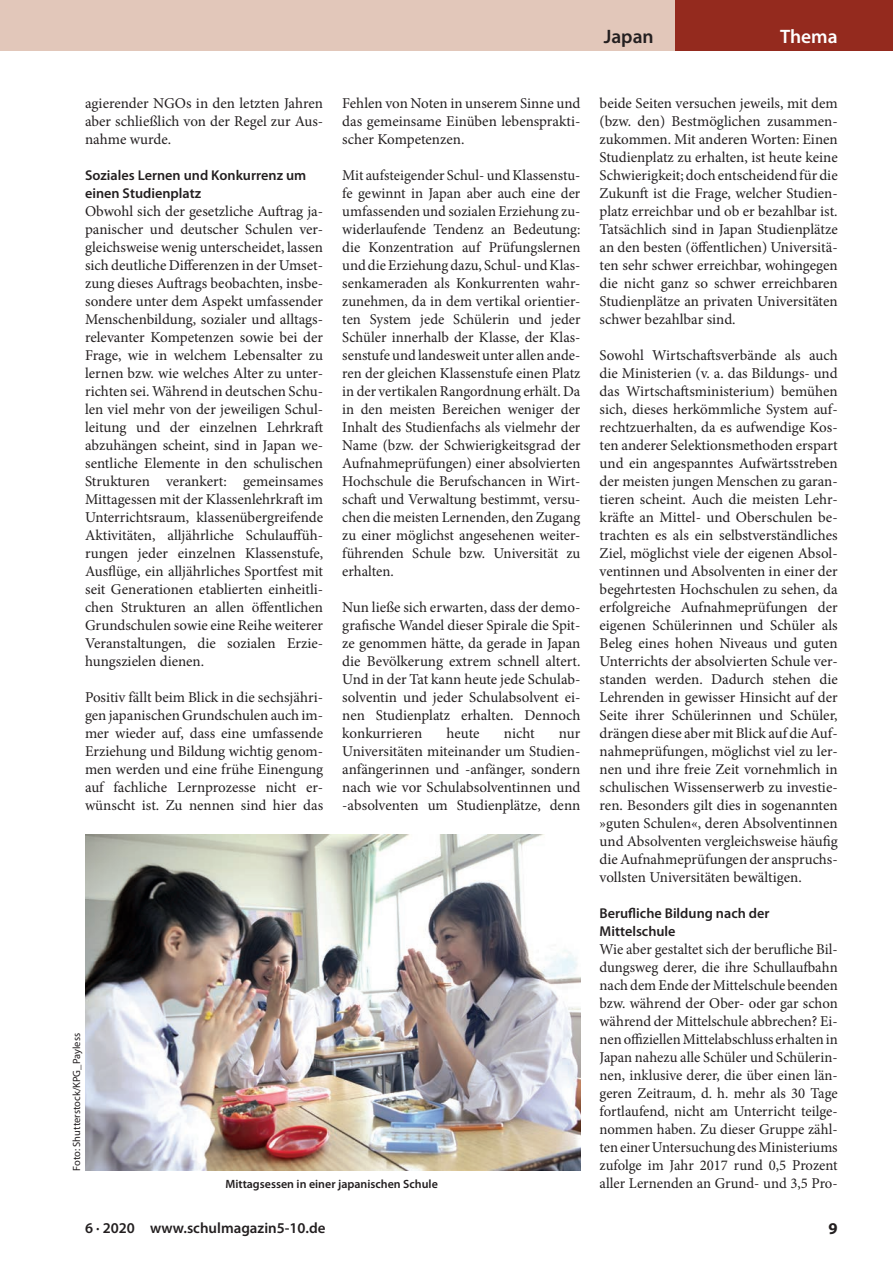
<style>
.page{position:relative;width:893px;height:1263px;background:#fff}
.page>*{position:absolute;margin:0;border:0;box-sizing:border-box;transform-origin:0 0}
.t1{font:600 19.5px "Myriad Pro";color:#231f20}
.t2{font:600 19.5px "Myriad Pro";color:#fff}
.t3{font:700 16.5px "Myriad Pro";color:#231f20}
.t4{font:15px/18px "Minion Pro";color:#231f20;text-align:justify}
.t5{font:600 15px "Myriad Pro";color:#231f20}
.t6{font:600 14.25px/18px "Myriad Pro";color:#231f20}
.t7{font:600 12px "Myriad Pro";color:#231f20}
.t8{font:10.5px "Myriad Pro";color:#231f20}
</style>
<div class="page">
<div style="left:0;top:0;width:893px;height:51px;background:#e2c7ba"></div>
<div style="left:675px;top:0;width:218px;height:51px;background:#942a1e"></div>
<img style="left:85px;top:835px;width:495px;height:336px">
<h1 class="t1" style="left:604px;top:26px;width:52px">Japan</h1>
<h1 class="t2" style="left:780px;top:26px;width:59px">Thema</h1>
<p class="t4" style="left:85px;top:94px;width:240px">agierender NGOs in den letzten Jahren aber schließlich von der Regel zur Aus&shy;nahme wurde.</p>
<p class="t6" style="left:85px;top:166px;width:223px">Soziales Lernen und Konkurrenz um einen Studienplatz</p>
<p class="t4" style="left:85px;top:202px;width:240px">Obwohl sich der gesetzliche Auftrag ja&shy;panischer und deutscher Schulen ver&shy;gleichsweise wenig unterscheidet, lassen sich deutliche Differenzen in der Umset&shy;zung dieses Auftrags beobachten, insbe&shy;sondere unter dem Aspekt umfassender Menschenbildung, sozialer und alltags&shy;relevanter Kompetenzen sowie bei der Frage, wie in welchem Lebensalter zu lernen bzw. wie welches Alter zu unter&shy;richten sei. Während in deutschen Schu&shy;len viel mehr von der jeweiligen Schul&shy;leitung und der einzelnen Lehrkraft abzuhängen scheint, sind in Japan we&shy;sentliche Elemente in den schulischen Strukturen verankert: gemeinsames Mittagessen mit der Klassenlehrkraft im Unterrichtsraum, klassenübergreifende Aktivitäten, alljährliche Schulauffüh&shy;rungen jeder einzelnen Klassenstufe, Ausflüge, ein alljährliches Sportfest mit seit Generationen etablierten einheitli&shy;chen Strukturen an allen öffentlichen Grundschulen sowie eine Reihe weiterer Veranstaltungen, die sozialen Erzie&shy;hungszielen dienen.</p>
<p class="t4" style="left:85px;top:688px;width:240px">Positiv fällt beim Blick in die sechsjähri&shy;gen japanischen Grundschulen auch im&shy;mer wieder auf, dass eine umfassende Erziehung und Bildung wichtig genom&shy;men werden und eine frühe Einengung auf fachliche Lernprozesse nicht er&shy;wünscht ist. Zu nennen sind hier das</p>
<p class="t8" style="left:71px;top:1171px;width:139px;rotate:-90deg">Foto: Shutterstock/KPG_Payless</p>
<p class="t4" style="left:342px;top:94px;width:240px">Fehlen von Noten in unserem Sinne und das gemeinsame Einüben lebensprakti&shy;scher Kompetenzen.</p>
<p class="t4" style="left:342px;top:166px;width:240px">Mit aufsteigender Schul- und Klassenstu&shy;fe gewinnt in Japan aber auch eine der umfassenden und sozialen Erziehung zu&shy;widerlaufende Tendenz an Bedeutung: die Konzentration auf Prüfungslernen und die Erziehung dazu, Schul- und Klas&shy;senkameraden als Konkurrenten wahr&shy;zunehmen, da in dem vertikal orientier&shy;ten System jede Schülerin und jeder Schüler innerhalb der Klasse, der Klas&shy;senstufe und landesweit unter allen ande&shy;ren der gleichen Klassenstufe einen Platz in der vertikalen Rangordnung erhält. Da in den meisten Bereichen weniger der Inhalt des Studienfachs als vielmehr der Name (bzw. der Schwierigkeitsgrad der Aufnahmeprüfungen) einer absolvierten Hochschule die Berufschancen in Wirt&shy;schaft und Verwaltung bestimmt, versu&shy;chen die meisten Lernenden, den Zugang zu einer möglichst angesehenen weiter&shy;führenden Schule bzw. Universität zu erhalten.</p>
<p class="t4" style="left:342px;top:598px;width:240px">Nun ließe sich erwarten, dass der demo&shy;grafische Wandel dieser Spirale die Spit&shy;ze genommen hätte, da gerade in Japan die Bevölkerung extrem schnell altert.<br>Und in der Tat kann heute jede Schulab&shy;solventin und jeder Schulabsolvent ei&shy;nen Studienplatz erhalten. Dennoch konkurrieren</p>
<p class="t4" style="left:447px;top:724px;width:34px">heute</p>
<p class="t4" style="left:504px;top:724px;width:32px">nicht</p>
<p class="t4" style="left:342px;top:724px;width:240px;text-indent:217px">nur Universitäten miteinander um Studien&shy;anfängerinnen und -anfänger, sondern nach wie vor Schulabsolventinnen und -absolventen um Studienplätze, denn</p>
<p class="t4" style="left:600px;top:94px;width:240px">beide Seiten versuchen jeweils, mit dem (bzw. den) Bestmöglichen zusammen&shy;zukommen. Mit anderen Worten: Einen Studienplatz zu erhalten, ist heute keine Schwierigkeit; doch entscheidend für die Zukunft ist die Frage, welcher Studien&shy;platz erreichbar und ob er bezahlbar ist.<br>Tatsächlich sind in Japan Studienplätze an den besten (öffentlichen) Universitä&shy;ten sehr schwer erreichbar, wohingegen die nicht ganz so schwer erreichbaren Studienplätze an privaten Universitäten schwer bezahlbar sind.</p>
<p class="t4" style="left:600px;top:346px;width:240px">Sowohl Wirtschaftsverbände als auch die Ministerien (v. a. das Bildungs- und das Wirtschaftsministerium) bemühen sich, dieses herkömmliche System auf&shy;rechtzuerhalten, da es aufwendige Kos&shy;ten anderer Selektionsmethoden erspart und ein angespanntes Aufwärtsstreben der meisten jungen Menschen zu garan&shy;tieren scheint. Auch die meisten Lehr&shy;kräfte an Mittel- und Oberschulen be&shy;trachten es als ein selbstverständliches Ziel, möglichst viele der eigenen Absol&shy;ventinnen und Absolventen in einer der begehrtesten Hochschulen zu sehen, da erfolgreiche Aufnahmeprüfungen der eigenen Schülerinnen und Schüler als Beleg eines hohen Niveaus und guten Unterrichts der absolvierten Schule ver&shy;standen werden. Dadurch stehen die Lehrenden in gewisser Hinsicht auf der Seite ihrer Schülerinnen und Schüler, drängen diese aber mit Blick auf die Auf&shy;nahmeprüfungen, möglichst viel zu ler&shy;nen und ihre freie Zeit vornehmlich in schulischen Wissenserwerb zu investie&shy;ren. Besonders gilt dies in sogenannten »guten Schulen«, deren Absolventinnen und Absolventen vergleichsweise häufig die Aufnahmeprüfungen der anspruchs&shy;vollsten Universitäten bewältigen.</p>
<p class="t6" style="left:600px;top:904px;width:171px">Berufliche Bildung nach der<br>Mittelschule</p>
<p class="t4" style="left:600px;top:940px;width:240px">Wie aber gestaltet sich der berufliche Bil&shy;dungsweg derer, die ihre Schullaufbahn nach dem Ende der Mittelschule beenden bzw. während der Ober- oder gar schon während der Mittelschule abbrechen? Ei&shy;nen offiziellen Mittelabschluss erhalten in Japan nahezu alle Schüler und Schülerin&shy;nen, inklusive derer, die über einen län&shy;geren Zeitraum, d. h. mehr als 30 Tage fortlaufend, nicht am Unterricht teilge&shy;nommen haben. Zu dieser Gruppe zähl&shy;ten einer Untersuchung des Ministeriums zufolge im Jahr 2017 rund 0,5 Prozent</p>
<p class="t7" style="left:225px;top:1178px;width:214px">Mittagsessen in einer japanischen Schule</p>
<p class="t4" style="left:600px;top:1174px;width:240px">aller Lernenden an Grund- und 3,5 Pro-</p>
<p class="t5" style="left:85px;top:1219px;width:242px">6 · 2020 www.schulmagazin5-10.de</p>
<p class="t3" style="left:828px;top:1219px;width:11px">9</p>
</div>
